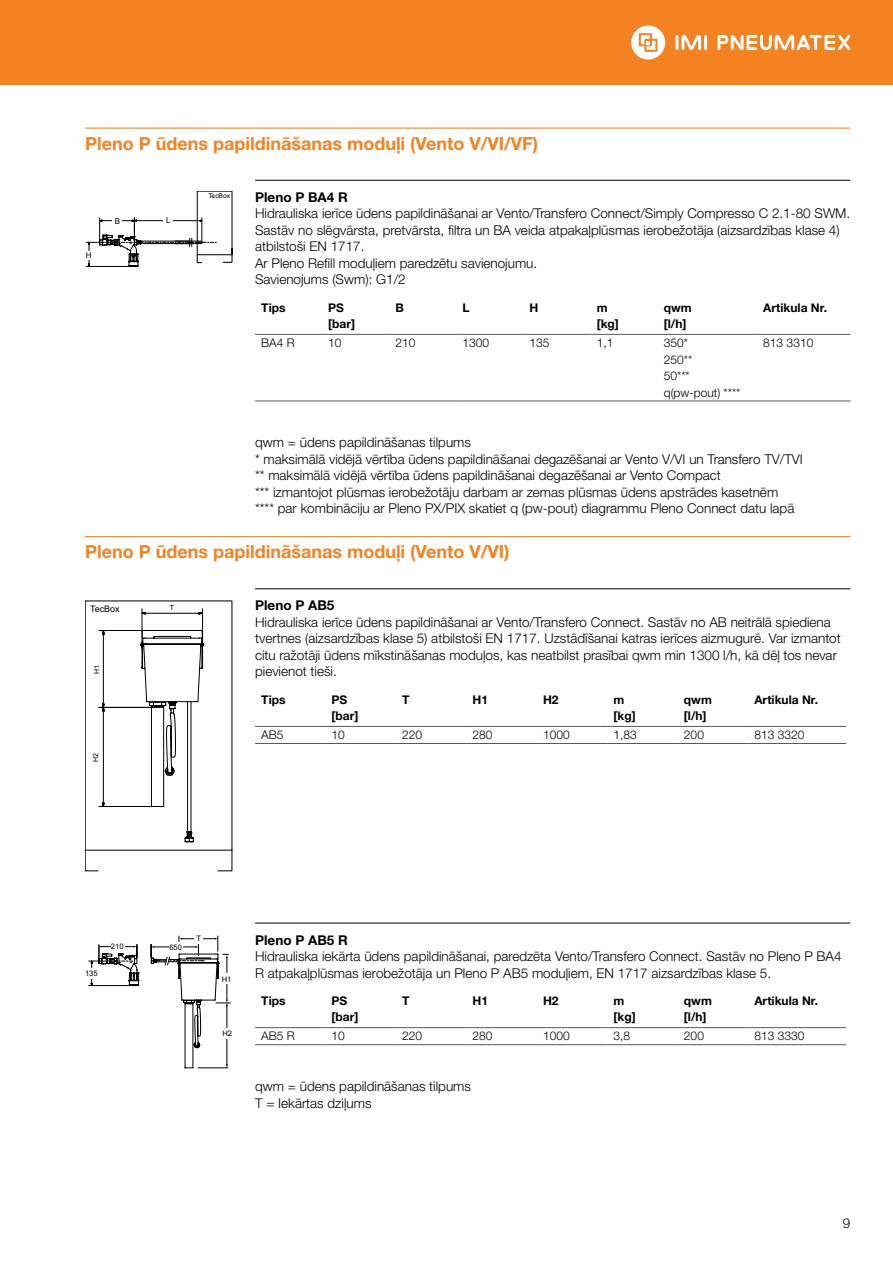
<style>
.page{position:relative;width:893px;height:1263px;background:#fff}
.page>*{position:absolute;margin:0;border:0;box-sizing:border-box;transform-origin:0 0}
.t1{font:700 18px "Helvetica Neue LTW1 G";color:#f58220}
.t2{font:300 13.5px/16.5px "Helvetica Neue LTW1 G";color:#000}
.t3{font:700 13.5px "Helvetica Neue LTW1 G";color:#000}
.t4{font:700 12px/16.5px "Helvetica Neue LTW1 G";color:#000}
.t5{font:300 12px/16.5px "Helvetica Neue LTW1 G";color:#000}
.t6{font:9px "Arial";color:#000}
.t7{font:8.1px "Arial";color:#000}
.t8{font:7.65px "Arial";color:#000}
.t9{font:7.05px "Arial";color:#000}
.t10{font:6.75px "Arial";color:#000}
</style>
<div class="page">
<div style="left:0;top:0;width:893px;height:85px;background:#f58220"></div>
<hr style="left:704px;top:35px;width:3px;height:15px;background:#fff">
<svg style="left:676px;top:35px;width:25px;height:15px"></svg>
<svg style="left:631px;top:25px;width:34px;height:35px"></svg>
<svg style="left:717px;top:35px;width:133px;height:15px"></svg>
<hr style="left:85px;top:128px;width:765px;height:1px;background:#f58220">
<hr style="left:255px;top:180px;width:595px;height:1px;background:#000">
<hr style="left:85px;top:536px;width:765px;height:1px;background:#f58220">
<hr style="left:255px;top:588px;width:595px;height:1px;background:#000">
<hr style="left:255px;top:334px;width:67px;height:1px;background:#58595b">
<hr style="left:255px;top:401px;width:67px;height:1px;background:#58595b">
<hr style="left:322px;top:334px;width:67px;height:1px;background:#58595b">
<hr style="left:322px;top:401px;width:67px;height:1px;background:#58595b">
<hr style="left:389px;top:334px;width:67px;height:1px;background:#58595b">
<hr style="left:389px;top:401px;width:67px;height:1px;background:#58595b">
<hr style="left:456px;top:334px;width:68px;height:1px;background:#58595b">
<hr style="left:456px;top:401px;width:68px;height:1px;background:#58595b">
<hr style="left:524px;top:334px;width:67px;height:1px;background:#58595b">
<hr style="left:524px;top:401px;width:67px;height:1px;background:#58595b">
<hr style="left:591px;top:334px;width:67px;height:1px;background:#58595b">
<hr style="left:591px;top:401px;width:67px;height:1px;background:#58595b">
<hr style="left:658px;top:334px;width:99px;height:1px;background:#58595b">
<hr style="left:658px;top:401px;width:99px;height:1px;background:#58595b">
<hr style="left:757px;top:334px;width:93px;height:1px;background:#58595b">
<hr style="left:757px;top:401px;width:93px;height:1px;background:#58595b">
<hr style="left:255px;top:923px;width:595px;height:1px;background:#000">
<hr style="left:255px;top:726px;width:71px;height:1px;background:#58595b">
<hr style="left:255px;top:743px;width:71px;height:1px;background:#58595b">
<hr style="left:326px;top:726px;width:70px;height:1px;background:#58595b">
<hr style="left:326px;top:743px;width:70px;height:1px;background:#58595b">
<hr style="left:396px;top:726px;width:71px;height:1px;background:#58595b">
<hr style="left:396px;top:743px;width:71px;height:1px;background:#58595b">
<hr style="left:467px;top:726px;width:70px;height:1px;background:#58595b">
<hr style="left:467px;top:743px;width:70px;height:1px;background:#58595b">
<hr style="left:537px;top:726px;width:70px;height:1px;background:#58595b">
<hr style="left:537px;top:743px;width:70px;height:1px;background:#58595b">
<hr style="left:607px;top:726px;width:71px;height:1px;background:#58595b">
<hr style="left:607px;top:743px;width:71px;height:1px;background:#58595b">
<hr style="left:678px;top:726px;width:70px;height:1px;background:#58595b">
<hr style="left:678px;top:743px;width:70px;height:1px;background:#58595b">
<hr style="left:748px;top:726px;width:98px;height:1px;background:#58595b">
<hr style="left:748px;top:743px;width:98px;height:1px;background:#58595b">
<hr style="left:255px;top:1027px;width:71px;height:1px;background:#58595b">
<hr style="left:255px;top:1044px;width:71px;height:1px;background:#58595b">
<hr style="left:326px;top:1027px;width:70px;height:1px;background:#58595b">
<hr style="left:326px;top:1044px;width:70px;height:1px;background:#58595b">
<hr style="left:396px;top:1027px;width:71px;height:1px;background:#58595b">
<hr style="left:396px;top:1044px;width:71px;height:1px;background:#58595b">
<hr style="left:467px;top:1027px;width:70px;height:1px;background:#58595b">
<hr style="left:467px;top:1044px;width:70px;height:1px;background:#58595b">
<hr style="left:537px;top:1027px;width:70px;height:1px;background:#58595b">
<hr style="left:537px;top:1044px;width:70px;height:1px;background:#58595b">
<hr style="left:607px;top:1027px;width:71px;height:1px;background:#58595b">
<hr style="left:607px;top:1044px;width:71px;height:1px;background:#58595b">
<hr style="left:678px;top:1027px;width:70px;height:1px;background:#58595b">
<hr style="left:678px;top:1044px;width:70px;height:1px;background:#58595b">
<hr style="left:748px;top:1027px;width:98px;height:1px;background:#58595b">
<hr style="left:748px;top:1044px;width:98px;height:1px;background:#58595b">
<svg style="left:86px;top:191px;width:146px;height:76px"></svg>
<svg style="left:85px;top:601px;width:147px;height:270px"></svg>
<svg style="left:89px;top:936px;width:142px;height:132px"></svg>
<hr style="left:225px;top:973px;width:4px;height:11px;background:#fff">
<hr style="left:225px;top:1028px;width:4px;height:11px;background:#fff">
<h1 class="t1" style="left:85px;top:132px;width:455px">Pleno P ūdens papildināšanas moduļi (Vento V/VI/VF)</h1>
<p class="t3" style="left:255px;top:189px;width:94px">Pleno P BA4 R</p>
<p class="t2" style="left:255px;top:205px;width:597px">Hidrauliska ierīce ūdens papildināšanai ar Vento/Transfero Connect/Simply Compresso C 2.1-80 SWM.<br>Sastāv no slēgvārsta, pretvārsta, filtra un BA veida atpakaļplūsmas ierobežotāja (aizsardzības klase 4) atbilstoši EN 1717.<br>Ar Pleno Refill moduļiem paredzētu savienojumu.<br>Savienojums (Swm): G1/2</p>
<p class="t4" style="left:261px;top:299px;width:26px">Tips</p>
<p class="t4" style="left:328px;top:299px;width:28px">PS [bar]</p>
<p class="t4" style="left:395px;top:299px;width:10px">B</p>
<p class="t4" style="left:462px;top:299px;width:9px">L</p>
<p class="t4" style="left:530px;top:299px;width:10px">H</p>
<p class="t4" style="left:597px;top:299px;width:24px">m [kg]</p>
<p class="t4" style="left:664px;top:299px;width:29px">qwm [l/h]</p>
<p class="t4" style="left:763px;top:299px;width:65px">Artikula Nr.</p>
<p class="t5" style="left:261px;top:335px;width:35px">BA4 R</p>
<p class="t5" style="left:328px;top:335px;width:15px">10</p>
<p class="t5" style="left:395px;top:335px;width:22px">210</p>
<p class="t5" style="left:462px;top:335px;width:28px">1300</p>
<p class="t5" style="left:530px;top:335px;width:22px">135</p>
<p class="t5" style="left:597px;top:335px;width:18px">1,1</p>
<p class="t5" style="left:664px;top:335px;width:78px">350*<br>250**<br>50*** q(pw-pout) ****</p>
<p class="t5" style="left:763px;top:335px;width:52px">813 3310</p>
<p class="t2" style="left:255px;top:434px;width:549px">qwm = ūdens papildināšanas tilpums<br>* maksimālā vidējā vērtība ūdens papildināšanai degazēšanai ar Vento V/VI un Transfero TV/TVI ** maksimālā vidējā vērtība ūdens papildināšanai degazēšanai ar Vento Compact<br>*** izmantojot plūsmas ierobežotāju darbam ar zemas plūsmas ūdens apstrādes kasetnēm<br>**** par kombināciju ar Pleno PX/PIX skatiet q (pw-pout) diagrammu Pleno Connect datu lapā</p>
<h1 class="t1" style="left:85px;top:541px;width:426px">Pleno P ūdens papildināšanas moduļi (Vento V/VI)</h1>
<p class="t3" style="left:255px;top:597px;width:81px">Pleno P AB5</p>
<p class="t2" style="left:255px;top:614px;width:587px">Hidrauliska ierīce ūdens papildināšanai ar Vento/Transfero Connect. Sastāv no AB neitrālā spiediena tvertnes (aizsardzības klase 5) atbilstoši EN 1717. Uzstādīšanai katras ierīces aizmugurē. Var izmantot citu ražotāji ūdens mīkstināšanas moduļos, kas neatbilst prasībai qwm min 1300 l/h, kā dēļ tos nevar pievienot tieši.</p>
<p class="t4" style="left:261px;top:691px;width:26px">Tips</p>
<p class="t4" style="left:332px;top:691px;width:28px">PS [bar]</p>
<p class="t4" style="left:402px;top:691px;width:9px">T</p>
<p class="t4" style="left:473px;top:691px;width:17px">H1</p>
<p class="t4" style="left:543px;top:691px;width:17px">H2</p>
<p class="t4" style="left:613px;top:691px;width:24px">m [kg]</p>
<p class="t4" style="left:684px;top:691px;width:29px">qwm [l/h]</p>
<p class="t4" style="left:754px;top:691px;width:65px">Artikula Nr.</p>
<p class="t5" style="left:261px;top:727px;width:24px">AB5</p>
<p class="t5" style="left:332px;top:727px;width:15px">10</p>
<p class="t5" style="left:402px;top:727px;width:22px">220</p>
<p class="t5" style="left:473px;top:727px;width:22px">280</p>
<p class="t5" style="left:543px;top:727px;width:28px">1000</p>
<p class="t5" style="left:613px;top:727px;width:25px">1,83</p>
<p class="t5" style="left:684px;top:727px;width:22px">200</p>
<p class="t5" style="left:754px;top:727px;width:52px">813 3320</p>
<p class="t10" style="left:208px;top:191px;width:23px">TecBox</p>
<p class="t7" style="left:115px;top:215px;width:7px">B</p>
<p class="t7" style="left:166px;top:215px;width:6px">L</p>
<p class="t7" style="left:86px;top:250px;width:7px">H</p>
<p class="t9" style="left:170px;top:603px;width:6px">T</p>
<p class="t6" style="left:90px;top:602px;width:31px">TecBox</p>
<p class="t9" style="left:92px;top:674px;width:10px;rotate:-90deg">H1</p>
<p class="t9" style="left:91px;top:762px;width:10px;rotate:-90deg">H2</p>
<p class="t8" style="left:85px;top:968px;width:14px">135</p>
<p class="t8" style="left:111px;top:941px;width:14px">210</p>
<p class="t8" style="left:169px;top:942px;width:14px">650</p>
<p class="t8" style="left:196px;top:933px;width:6px">T</p>
<p class="t8" style="left:222px;top:974px;width:11px">H1</p>
<p class="t8" style="left:222px;top:1028px;width:11px">H2</p>
<p class="t3" style="left:255px;top:931px;width:94px">Pleno P AB5 R</p>
<p class="t2" style="left:255px;top:948px;width:588px">Hidrauliska iekārta ūdens papildināšanai, paredzēta Vento/Transfero Connect. Sastāv no Pleno P BA4<br>R atpakaļplūsmas ierobežotāja un Pleno P AB5 moduļiem, EN 1717 aizsardzības klase 5.</p>
<p class="t4" style="left:261px;top:992px;width:26px">Tips</p>
<p class="t4" style="left:332px;top:992px;width:28px">PS [bar]</p>
<p class="t4" style="left:402px;top:992px;width:9px">T</p>
<p class="t4" style="left:473px;top:992px;width:17px">H1</p>
<p class="t4" style="left:543px;top:992px;width:17px">H2</p>
<p class="t4" style="left:613px;top:992px;width:24px">m [kg]</p>
<p class="t4" style="left:684px;top:992px;width:29px">qwm [l/h]</p>
<p class="t4" style="left:754px;top:992px;width:65px">Artikula Nr.</p>
<p class="t5" style="left:261px;top:1028px;width:35px">AB5 R</p>
<p class="t5" style="left:332px;top:1028px;width:15px">10</p>
<p class="t5" style="left:402px;top:1028px;width:22px">220</p>
<p class="t5" style="left:473px;top:1028px;width:22px">280</p>
<p class="t5" style="left:543px;top:1028px;width:28px">1000</p>
<p class="t5" style="left:613px;top:1028px;width:18px">3,8</p>
<p class="t5" style="left:684px;top:1028px;width:22px">200</p>
<p class="t5" style="left:754px;top:1028px;width:52px">813 3330</p>
<p class="t2" style="left:255px;top:1078px;width:217px">qwm = ūdens papildināšanas tilpums<br>T = Iekārtas dziļums</p>
<p class="t2" style="left:843px;top:1215px;width:9px">9</p>
</div>
